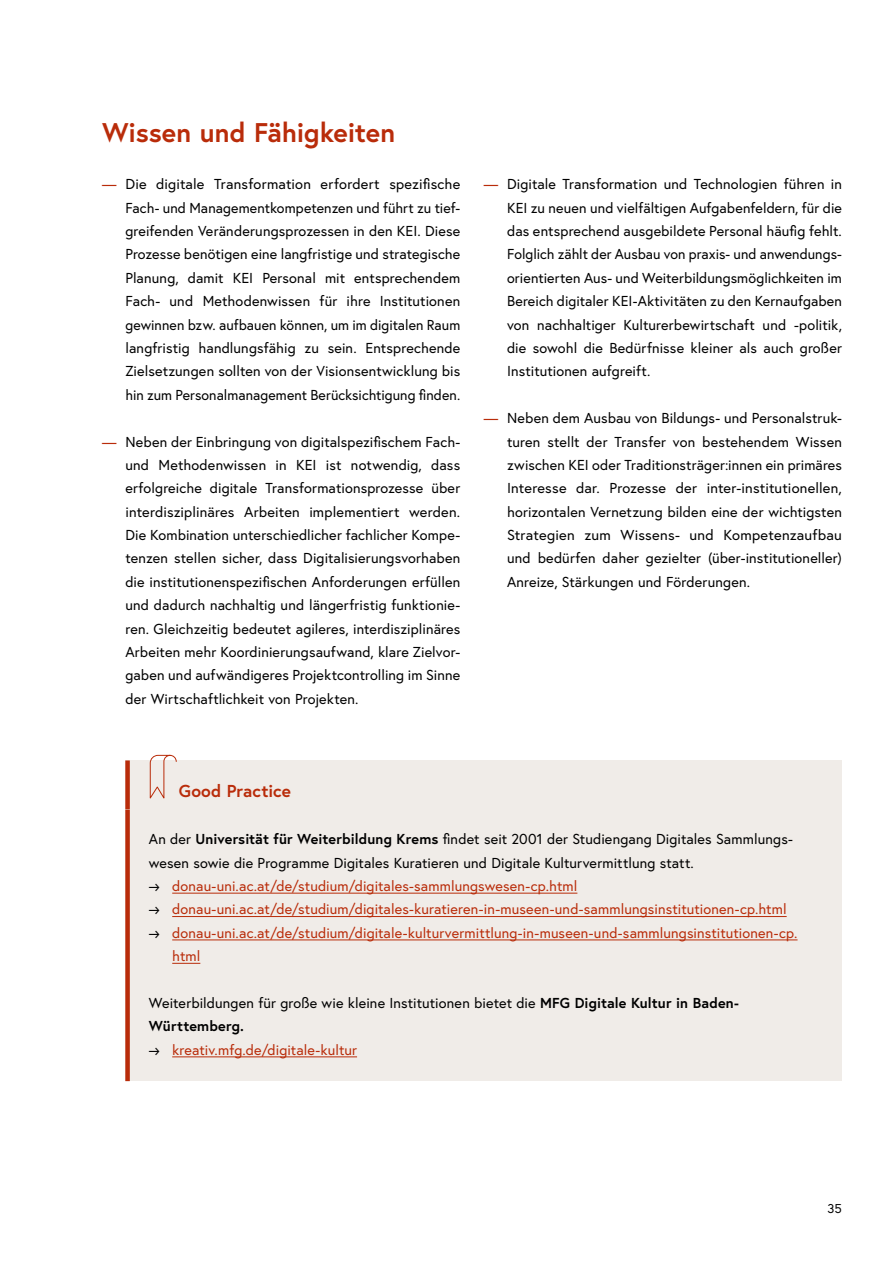
<style>
.page{position:relative;width:893px;height:1263px;background:#fff}
.page>*{position:absolute;margin:0;border:0;box-sizing:border-box;transform-origin:0 0}
.h2_ohne_Nummerierung{font:700 27px "Europa Austria";letter-spacing:-.005em;color:#b92c0a}
.Infobox_p_Infobox_Titel{font:700 17.25px "Europa Austria";letter-spacing:.005em;color:#b92c0a}
.Infobox_p_Infobox{font:14.4px/23.4px "Europa Austria";letter-spacing:.01em;color:#000;text-align:justify}
.t1{font:14.4px/23.4px "Europa Austria";letter-spacing:.005em;color:#b92c0a}
.t2{font:12.75px "Europa Austria";color:#000}
.s1{color:#b92c0a}
.s2{font-weight:700}
.s3{color:#000}
</style>
<div class="page">
<div style="left:125px;top:760px;width:717px;height:64px;background:#f0ece8"></div>
<div style="left:125px;top:760px;width:5px;height:54px;background:#b92c0a"></div>
<div style="left:125px;top:809px;width:717px;height:272px;background:#f0ece8"></div>
<div style="left:125px;top:809px;width:5px;height:272px;background:#b92c0a"></div>
<hr style="left:172px;top:893px;width:405px;height:1px;background:#b92c0a">
<hr style="left:172px;top:916px;width:615px;height:1px;background:#b92c0a">
<hr style="left:172px;top:940px;width:625px;height:1px;background:#b92c0a">
<svg style="left:172px;top:963px;width:28px;height:1px"></svg>
<hr style="left:172px;top:1056px;width:185px;height:1px;background:#b92c0a">
<svg style="left:150px;top:755px;width:27px;height:44px"></svg>
<h2 class="h2_ohne_Nummerierung" style="left:102px;top:115px;width:295px">Wissen und Fähigkeiten</h2>
<p class="Infobox_p_Infobox" style="left:125px;top:172px;width:336px;text-indent:-23px"><span class="s1">—</span> Die digitale Transformation erfordert spezifische Fach- und Managementkompetenzen und führt zu tief&shy;greifenden Veränderungsprozessen in den KEI. Diese Prozesse benötigen eine langfristige und strategische Planung, damit KEI Personal mit entsprechendem Fach- und Methodenwissen für ihre Institutionen gewinnen bzw. aufbauen können, um im digitalen Raum langfristig handlungsfähig zu sein. Entsprechende Zielsetzungen sollten von der Visionsentwicklung bis hin zum Personalmanagement Berücksichtigung finden.</p>
<p class="Infobox_p_Infobox" style="left:125px;top:429px;width:336px;text-indent:-23px"><span class="s1">—</span> Neben der Einbringung von digitalspezifischem Fach&shy;und Methodenwissen in KEI ist notwendig, dass erfolgreiche digitale Transformationsprozesse über interdisziplinäres Arbeiten implementiert werden.<br>Die Kombination unterschiedlicher fachlicher Kompe&shy;tenzen stellen sicher, dass Digitalisierungsvorhaben die institutionenspezifischen Anforderungen erfüllen und dadurch nachhaltig und längerfristig funktionie&shy;ren. Gleichzeitig bedeutet agileres, interdisziplinäres Arbeiten mehr Koordinierungsaufwand, klare Zielvor&shy;gaben und aufwändigeres Projektcontrolling im Sinne der Wirtschaftlichkeit von Projekten.</p>
<p class="Infobox_p_Infobox" style="left:507px;top:172px;width:336px;text-indent:-23px"><span class="s1">—</span> Digitale Transformation und Technologien führen in KEI zu neuen und vielfältigen Aufgabenfeldern, für die das entsprechend ausgebildete Personal häufig fehlt.<br>Folglich zählt der Ausbau von praxis- und anwendungs&shy;orientierten Aus- und Weiterbildungsmöglichkeiten im Bereich digitaler KEI-Aktivitäten zu den Kernaufgaben von nachhaltiger Kulturerbewirtschaft und -politik, die sowohl die Bedürfnisse kleiner als auch großer Institutionen aufgreift.</p>
<p class="Infobox_p_Infobox" style="left:507px;top:406px;width:336px;text-indent:-23px"><span class="s1">—</span> Neben dem Ausbau von Bildungs- und Personalstruk&shy;turen stellt der Transfer von bestehendem Wissen zwischen KEI oder Traditionsträger:innen ein primäres Interesse dar. Prozesse der inter-institutionellen, horizontalen Vernetzung bilden eine der wichtigsten Strategien zum Wissens- und Kompetenzaufbau und bedürfen daher gezielter (über-institutioneller)<br>Anreize, Stärkungen und Förderungen.</p>
<h3 class="Infobox_p_Infobox_Titel" style="left:179px;top:779px;width:114px">Good Practice</h3>
<p class="Infobox_p_Infobox" style="left:149px;top:827px;width:645px">An der <span class="s2">Universität für Weiterbildung Krems</span> findet seit 2001 der Studiengang Digitales Sammlungs&shy;wesen sowie die Programme Digitales Kuratieren und Digitale Kulturvermittlung statt.</p>
<p class="t1" style="left:149px;top:874px;width:430px"><span class="s3">→</span> donau-uni.ac.at/de/studium/digitales-sammlungswesen-cp.html</p>
<p class="t1" style="left:149px;top:897px;width:639px"><span class="s3">→</span> donau-uni.ac.at/de/studium/digitales-kuratieren-in-museen-und-sammlungsinstitutionen-cp.html</p>
<p class="t1" style="left:172px;top:921px;width:627px;text-indent:-23px"><span class="s3">→</span> donau-uni.ac.at/de/studium/digitale-kulturvermittlung-in-museen-und-sammlungsinstitutionen-cp. html</p>
<p class="Infobox_p_Infobox" style="left:149px;top:991px;width:592px">Weiterbildungen für große wie kleine Institutionen bietet die <span class="s2">MFG Digitale Kultur in Baden-<br>Württemberg.</span></p>
<p class="t1" style="left:149px;top:1037px;width:210px"><span class="s3">→</span> kreativ.mfg.de/digitale-kultur</p>
<p class="t2" style="left:827px;top:1200px;width:16px">35</p>
</div>
